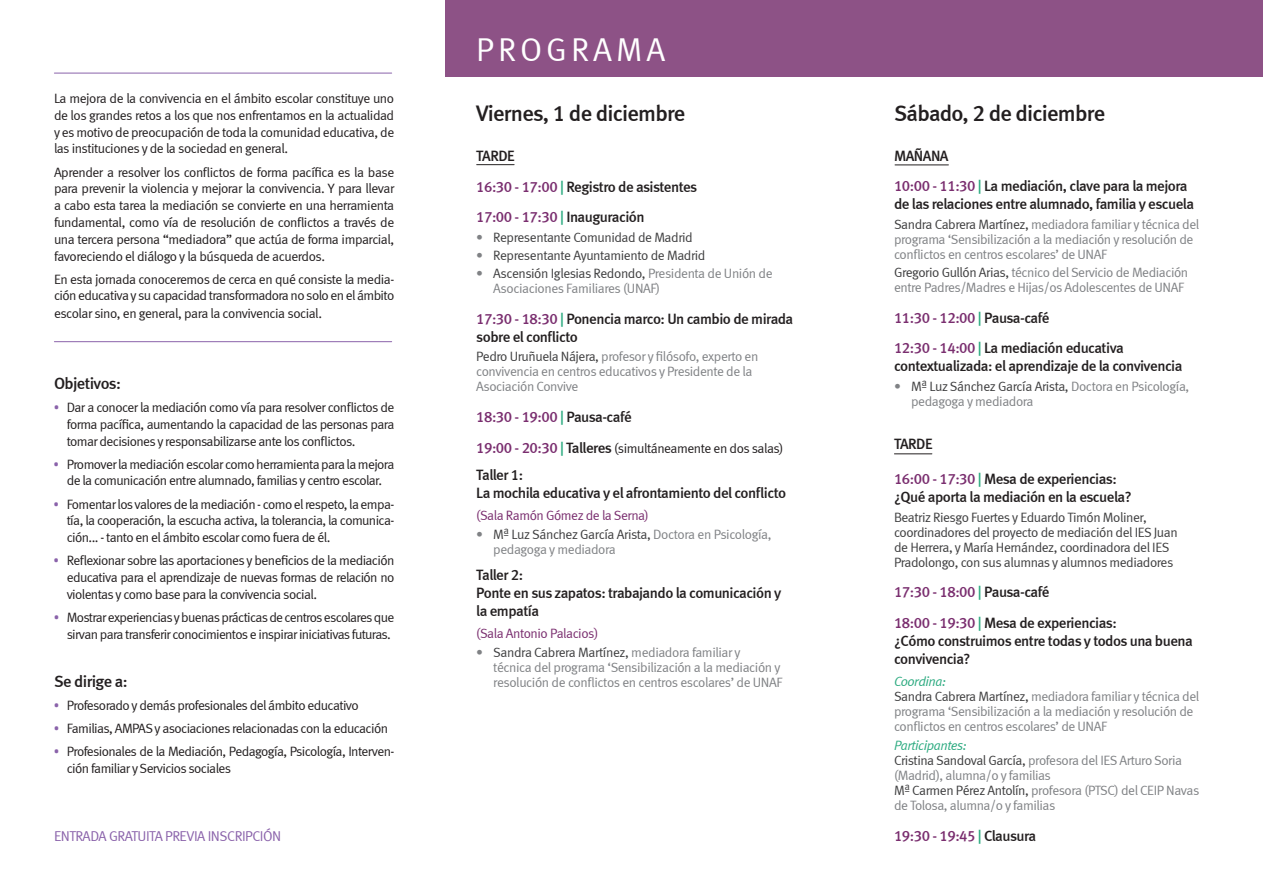
<style>
.page{position:relative;width:1263px;height:893px;background:#fff}
.page>*{position:absolute;margin:0;border:0;box-sizing:border-box;transform-origin:0 0}
.t1{font:33px "Meta Normal";letter-spacing:.12em;color:#fff}
.t2{font:22.5px "Meta Medium LF";letter-spacing:-.035em;color:#231f20}
.t3{font:500 16.5px "Meta";letter-spacing:-.035em;color:#231f20}
.t4{font:500 15px/18px "Meta";letter-spacing:-.035em;color:#231f20}
.t5{font:15px "Meta Medium LF";letter-spacing:-.035em;color:#7a2e6f}
.t6{font:15px "Meta Medium LF";letter-spacing:-.035em;color:#231f20}
.t7{font:14.25px "Meta Normal";letter-spacing:-.035em;color:#8a62aa}
.t8{font:13.5px/16.8px "Meta Normal";letter-spacing:-.045em;color:#231f20;text-align:justify}
.t9{font:13.5px/15px "Meta Normal LF";letter-spacing:-.035em;color:#808285}
.t10{font:13.5px/15px "Meta Normal";letter-spacing:-.03em;color:#808285}
.t11{font:13.5px/15px "Meta Normal LF";letter-spacing:-.035em;color:#3e3e3f}
.t12{font:13.5px "Meta Normal";letter-spacing:-.03em;color:#3e3e3f}
.t13{font:13.5px "Meta Normal";letter-spacing:-.035em;color:#7a2e6f}
.s1{font-family:"Droid Serif";color:#8a62aa}
.s2{font-family:"Meta Medium LF";font-weight:400;color:#7a2e6f}
.s3{color:#2caa80}
.s4{color:#808285}
.s5{color:#3e3e3f}
.s6{font-family:"Meta";font-weight:500;color:#2caa80}
.s7{font-family:"Meta";font-weight:500;color:#231f20}
.s8{font-family:"Meta Medium LF";font-size:15px;color:#7a2e6f}
.s9{font-family:"Meta";font-weight:500;font-size:15px;color:#2caa80}
.s10{font-family:"Meta";font-weight:500;font-size:15px}
.s11{font-family:"Meta Medium LF Caps";font-weight:400}
.s12{font-style:italic;color:#2caa80}
</style>
<div class="page">
<div style="left:445px;top:0;width:818px;height:77px;background:#8d5286"></div>
<hr style="left:54px;top:73px;width:338px;height:1px;background:#8a62aa">
<hr style="left:54px;top:341px;width:338px;height:1px;background:#8a62aa">
<hr style="left:477px;top:164px;width:37px;height:1px;background:#231f20">
<hr style="left:895px;top:165px;width:53px;height:1px;background:#231f20">
<hr style="left:894px;top:454px;width:38px;height:1px;background:#231f20">
<p class="t8" style="left:54px;top:90px;width:342px">La mejora de la convivencia en el ámbito escolar constituye uno de los grandes retos a los que nos enfrentamos en la actualidad y es motivo de preocupación de toda la comunidad educativa, de las instituciones y de la sociedad en general.</p>
<p class="t8" style="left:54px;top:163px;width:342px">Aprender a resolver los conflictos de forma pacífica es la base para prevenir la violencia y mejorar la convivencia. Y para llevar a cabo esta tarea la mediación se convierte en una herramienta fundamental, como vía de resolución de conflictos a través de una tercera persona “mediadora” que actúa de forma imparcial, favoreciendo el diálogo y la búsqueda de acuerdos.</p>
<p class="t8" style="left:54px;top:270px;width:342px">En esta jornada conoceremos de cerca en qué consiste la media&shy;ción educativa y su capacidad transformadora no solo en el ámbito escolar sino, en general, para la convivencia social.</p>
<p class="t3" style="left:54px;top:373px;width:69px">Objetivos:</p>
<p class="t8" style="left:67px;top:399px;width:329px;text-indent:-13px"><span class="s1">•</span> Dar a conocer la mediación como vía para resolver conflictos de forma pacífica, aumentando la capacidad de las personas para tomar decisiones y responsabilizarse ante los conflictos.</p>
<p class="t8" style="left:54px;top:455px;width:342px;text-align:center"><span class="s1">•</span> Promover la mediación escolar como herramienta para la mejora de la comunicación entre alumnado, familias y centro escolar.</p>
<p class="t8" style="left:67px;top:495px;width:329px;text-indent:-13px"><span class="s1">•</span> Fomentar los valores de la mediación - como el respeto, la empa&shy;tía, la cooperación, la escucha activa, la tolerancia, la comunica&shy;ción... - tanto en el ámbito escolar como fuera de él.</p>
<p class="t8" style="left:67px;top:552px;width:329px;text-indent:-13px"><span class="s1">•</span> Reflexionar sobre las aportaciones y beneficios de la mediación educativa para el aprendizaje de nuevas formas de relación no violentas y como base para la convivencia social.</p>
<p class="t8" style="left:54px;top:609px;width:342px;line-height:17.2px;text-align:right"><span class="s1">•</span> Mostrar experienciasybuenasprácticasde centrosescolaresque sirvan para transferir conocimientos e inspirar iniciativas futuras.</p>
<p class="t3" style="left:54px;top:671px;width:75px">Se dirige a:</p>
<p class="t8" style="left:54px;top:697px;width:306px"><span class="s1">•</span> Profesorado y demás profesionales del ámbito educativo</p>
<p class="t8" style="left:54px;top:720px;width:336px"><span class="s1">•</span> Familias, AMPAS y asociaciones relacionadas con la educación</p>
<p class="t8" style="left:67px;top:743px;width:329px;text-indent:-13px"><span class="s1">•</span> Profesionales de la Mediación, Pedagogía, Psicología, Interven&shy;ción familiar y Servicios sociales</p>
<p class="t7" style="left:54px;top:828px;width:229px">ENTRADA GRATUITA PREVIA INSCRIPCIÓN</p>
<h1 class="t1" style="left:476px;top:30px;width:190px">PROGRAMA</h1>
<h2 class="t2" style="left:476px;top:100px;width:211px">Viernes, 1 de diciembre</h2>
<h2 class="t2" style="left:894px;top:100px;width:213px">Sábado, 2 de diciembre</h2>
<p class="t6" style="left:476px;top:147px;width:40px">TARDE</p>
<p class="t4" style="left:476px;top:171px;width:223px;line-height:30.8px"><span class="s2">16:30 - 17:00</span> <span class="s3">|</span> Registro de asistentes<br><span class="s2">17:00 - 17:30</span> <span class="s3">|</span> Inauguración</p>
<p class="t12" style="left:476px;top:229px;width:218px"><span class="s4">•</span> Representante Comunidad de Madrid</p>
<p class="t12" style="left:476px;top:248px;width:231px"><span class="s4">•</span> Representante Ayuntamiento de Madrid</p>
<p class="t10" style="left:493px;top:266px;width:281px;text-indent:-17px">• <span class="s5">Ascensión Iglesias Redondo,</span> Presidenta de Unión de<br>Asociaciones Familiares (UNAF)</p>
<p class="t4" style="left:476px;top:310px;width:318px"><span class="s2">17:30 - 18:30</span> <span class="s3">|</span> Ponencia marco: Un cambio de mirada sobre el conflicto</p>
<p class="t9" style="left:476px;top:349px;width:284px"><span class="s5">Pedro Uruñuela Nájera,</span> profesor y filósofo, experto en convivencia en centros educativos y Presidente de la<br>Asociación Convive</p>
<p class="t5" style="left:476px;top:408px;width:157px">18:30 - 19:00 <span class="s6">|</span> <span class="s7">Pausa-café</span></p>
<p class="t8" style="left:476px;top:440px;width:309px"><span class="s8">19:00 - 20:30</span> <span class="s9">|</span> <span class="s10">Talleres</span> (simultáneamente en dos salas)</p>
<p class="t4" style="left:476px;top:465px;width:311px">Taller <span class="s11">1</span>:<br>La mochila educativa y el afrontamiento del conflicto</p>
<p class="t13" style="left:476px;top:507px;width:174px">(Sala Ramón Gómez de la Serna)</p>
<p class="t10" style="left:493px;top:527px;width:280px;text-indent:-17px">• <span class="s5">Mª Luz Sánchez García Arista,</span> Doctora en Psicología, pedagoga y mediadora</p>
<p class="t4" style="left:476px;top:565px;width:307px">Taller <span class="s11">2</span>:<br>Ponte en sus zapatos: trabajando la comunicación y la empatía</p>
<p class="t13" style="left:476px;top:625px;width:123px">(Sala Antonio Palacios)</p>
<p class="t10" style="left:493px;top:645px;width:290px;text-indent:-17px">• <span class="s5">Sandra Cabrera Martínez,</span> mediadora familiar y técnica del programa ‘Sensibilización a la mediación y resolución de conflictos en centros escolares’ de UNAF</p>
<p class="t6" style="left:894px;top:147px;width:56px">MAÑANA</p>
<p class="t4" style="left:894px;top:177px;width:301px"><span class="s2">10:00 - 11:30</span> <span class="s3">|</span> La mediación, clave para la mejora de las relaciones entre alumnado, familia y escuela</p>
<p class="t9" style="left:894px;top:216px;width:307px"><span class="s5">Sandra Cabrera Martínez,</span> mediadora familiar y técnica del programa ‘Sensibilización a la mediación y resolución de conflictos en centros escolares’ de UNAF</p>
<p class="t9" style="left:894px;top:265px;width:296px"><span class="s5">Gregorio Gullón Arias,</span> técnico del Servicio de Mediación entre Padres/Madres e Hijas/os Adolescentes de UNAF</p>
<p class="t5" style="left:894px;top:309px;width:157px">11:30 - 12:00 <span class="s6">|</span> <span class="s7">Pausa-café</span></p>
<p class="t4" style="left:894px;top:339px;width:290px"><span class="s2">12:30 - 14:00</span> <span class="s3">|</span> La mediación educativa contextualizada: el aprendizaje de la convivencia</p>
<p class="t10" style="left:911px;top:378px;width:280px;text-indent:-17px">• <span class="s5">Mª Luz Sánchez García Arista,</span> Doctora en Psicología, pedagoga y mediadora</p>
<p class="t6" style="left:894px;top:435px;width:40px">TARDE</p>
<p class="t4" style="left:894px;top:470px;width:239px"><span class="s2">16:00 - 17:30</span> <span class="s3">|</span> Mesa de experiencias: ¿Qué aporta la mediación en la escuela?</p>
<p class="t11" style="left:894px;top:509px;width:285px">Beatriz Riesgo Fuertes y Eduardo Timón Moliner, coordinadores del proyecto de mediación del IES Juan de Herrera, y María Hernández, coordinadora del IES Pradolongo, con sus alumnas y alumnos mediadores</p>
<p class="t5" style="left:894px;top:583px;width:157px">17:30 - 18:00 <span class="s6">|</span> <span class="s7">Pausa-café</span></p>
<p class="t4" style="left:894px;top:614px;width:300px"><span class="s2">18:00 - 19:30</span> <span class="s3">|</span> Mesa de experiencias:<br>¿Cómo construimos entre todas y todos una buena convivencia?</p>
<p class="t9" style="left:894px;top:673px;width:307px"><span class="s12">Coordina:<br></span><span class="s5">Sandra Cabrera Martínez,</span> mediadora familiar y técnica del programa ‘Sensibilización a la mediación y resolución de conflictos en centros escolares’ de UNAF</p>
<p class="t9" style="left:894px;top:737px;width:307px"><span class="s12">Participantes:<br></span><span class="s5">Cristina Sandoval García,</span> profesora del IES Arturo Soria (Madrid), alumna/o y familias<br><span class="s5">Mª Carmen Pérez Antolín,</span> profesora (PTSC) del CEIP Navas de Tolosa, alumna/o y familias</p>
<p class="t5" style="left:894px;top:827px;width:144px">19:30 - 19:45 <span class="s6">|</span> <span class="s7">Clausura</span></p>
</div>
